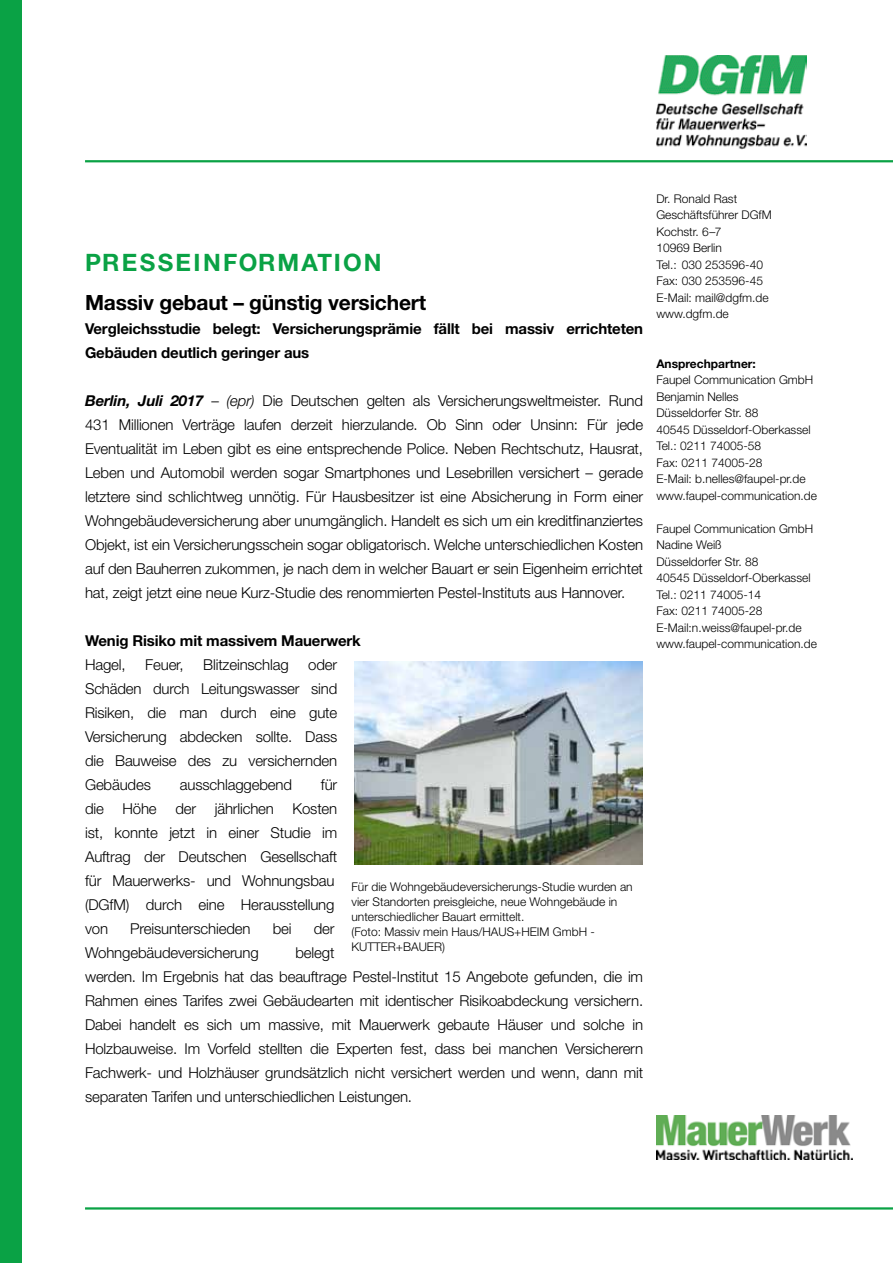
<style>
.page{position:relative;width:893px;height:1263px;background:#fff}
.page>*{position:absolute;margin:0;border:0;box-sizing:border-box;transform-origin:0 0}
.t1{font:700 24px "Helvetica Neue";letter-spacing:.1em;color:#0aa245}
.t2{font:700 21px "Helvetica Neue";letter-spacing:-.01em;color:#000}
.t3{font:300 15px/24px "Helvetica Neue";letter-spacing:-.01em;color:#000;text-align:justify}
.t4{font:700 15px/24px "Helvetica Neue";letter-spacing:-.01em;color:#000}
.t5{font:300 12px/16.5px "Helvetica Neue";color:#000}
.t6{font:700 12px "Helvetica Neue";color:#000}
.s1{font-weight:700;font-style:italic}
.s2{font-style:italic}
</style>
<div class="page">
<img style="left:656px;top:55px;width:150px;height:95px">
<div style="left:0;top:0;width:21px;height:1263px;background:#0aa245"></div>
<hr style="left:85px;top:1207px;width:808px;height:2px;background:#0aa245">
<img style="left:657px;top:1115px;width:196px;height:45px">
<hr style="left:85px;top:160px;width:808px;height:2px;background:#0aa245">
<img style="left:354px;top:661px;width:288px;height:203px">
<h1 class="t1" style="left:85px;top:247px;width:298px">PRESSEINFORMATION</h1>
<h2 class="t2" style="left:85px;top:289px;width:343px">Massiv gebaut – günstig versichert</h2>
<p class="t4" style="left:85px;top:316px;width:560px">Vergleichsstudie belegt: Versicherungsprämie fällt bei massiv errichteten<br>Gebäuden deutlich geringer aus</p>
<p class="t3" style="left:85px;top:388px;width:560px"><span class="s1">Berlin, Juli 2017</span> – <span class="s2">(epr)</span> Die Deutschen gelten als Versicherungsweltmeister. Rund 431 Millionen Verträge laufen derzeit hierzulande. Ob Sinn oder Unsinn: Für jede Eventualität im Leben gibt es eine entsprechende Police. Neben Rechtschutz, Hausrat, Leben und Automobil werden sogar Smartphones und Lesebrillen versichert – gerade letztere sind schlichtweg unnötig. Für Hausbesitzer ist eine Absicherung in Form einer Wohngebäudeversicherung aber unumgänglich. Handelt es sich um ein kreditfinanziertes Objekt, ist ein Versicherungsschein sogar obligatorisch. Welche unterschiedlichen Kosten auf den Bauherren zukommen, je nach dem in welcher Bauart er sein Eigenheim errichtet hat, zeigt jetzt eine neue Kurz-Studie des renommierten Pestel-Instituts aus Hannover.</p>
<p class="t4" style="left:85px;top:628px;width:277px">Wenig Risiko mit massivem Mauerwerk</p>
<p class="t3" style="left:85px;top:652px;width:42px">Hagel,</p>
<p class="t3" style="left:145px;top:652px;width:40px">Feuer,</p>
<p class="t3" style="left:203px;top:652px;width:87px">Blitzeinschlag</p>
<p class="t3" style="left:85px;top:652px;width:254px;text-indent:223px">oder Schäden durch Leitungswasser sind Risiken, die man durch eine gute Versicherung abdecken sollte. Dass die Bauweise des zu versichernden Gebäudes</p>
<p class="t3" style="left:85px;top:772px;width:254px;text-align:left;text-indent:236px">für die Höhe der jährlichen Kosten ist, konnte jetzt in einer Studie im<br>Auftrag der Deutschen Gesellschaft für Mauerwerks- und Wohnungsbau (DGfM) durch eine Herausstellung von</p>
<p class="t3" style="left:180px;top:772px;width:114px">ausschlaggebend</p>
<p class="t5" style="left:351px;top:879px;width:283px;line-height:15px">Für die Wohngebäudeversicherungs-Studie wurden an vier Standorten preisgleiche, neue Wohngebäude in unterschiedlicher Bauart ermittelt.<br>(Foto: Massiv mein Haus/HAUS+HEIM GmbH - KUTTER+BAUER)</p>
<p class="t3" style="left:130px;top:916px;width:122px">Preisunterschieden</p>
<p class="t3" style="left:273px;top:916px;width:20px">bei</p>
<p class="t3" style="left:314px;top:916px;width:22px">der</p>
<p class="t3" style="left:85px;top:940px;width:175px">Wohngebäudeversicherung</p>
<p class="t3" style="left:85px;top:940px;width:560px;text-align:left;text-indent:210px">belegt<br>werden. Im Ergebnis hat das beauftrage Pestel-Institut 15 Angebote gefunden, die im Rahmen eines Tarifes zwei Gebäudearten mit identischer Risikoabdeckung versichern.<br>Dabei handelt es sich um massive, mit Mauerwerk gebaute Häuser und solche in Holzbauweise. Im Vorfeld stellten die Experten fest, dass bei manchen Versicherern Fachwerk- und Holzhäuser grundsätzlich nicht versichert werden und wenn, dann mit separaten Tarifen und unterschiedlichen Leistungen.</p>
<p class="t5" style="left:656px;top:190px;width:117px">Dr. Ronald Rast<br>Geschäftsführer DGfM<br>Kochstr. 6–7<br>10969 Berlin<br>Tel.: 030 253596-40<br>Fax: 030 253596-45<br>E-Mail: mail@dgfm.de www.dgfm.de</p>
<p class="t6" style="left:656px;top:356px;width:101px">Ansprechpartner:</p>
<p class="t5" style="left:656px;top:372px;width:162px">Faupel Communication GmbH<br>Benjamin Nelles<br>Düsseldorfer Str. 88<br>40545 Düsseldorf-Oberkassel<br>Tel.: 0211 74005-58<br>Fax: 0211 74005-28<br>E-Mail: b.nelles@faupel-pr.de www.faupel-communication.de</p>
<p class="t5" style="left:656px;top:520px;width:162px">Faupel Communication GmbH<br>Nadine Weiß<br>Düsseldorfer Str. 88<br>40545 Düsseldorf-Oberkassel<br>Tel.: 0211 74005-14<br>Fax: 0211 74005-28<br>E-Mail:n.weiss@faupel-pr.de www.faupel-communication.de</p>
</div>
